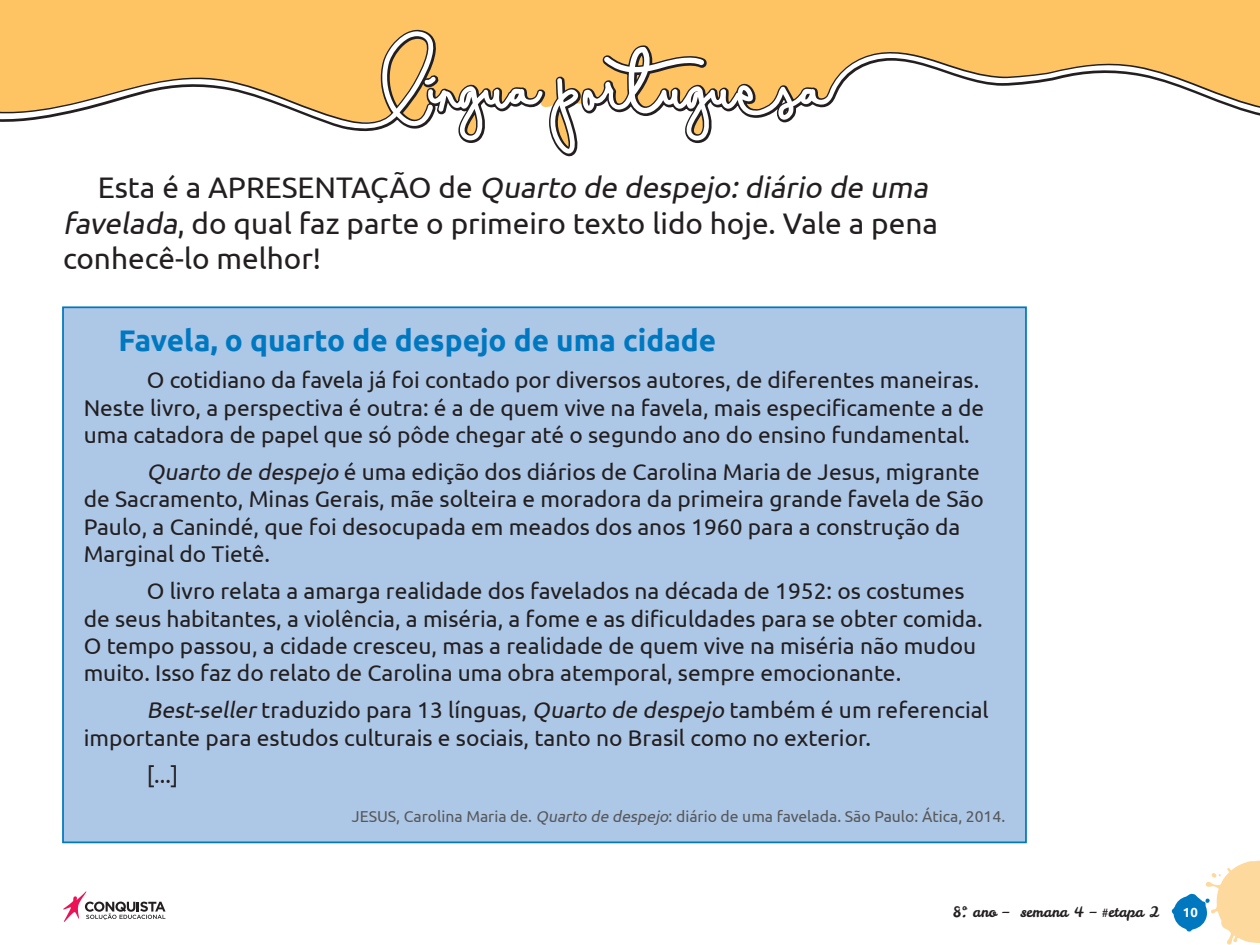
<style>
.page{position:relative;width:1260px;height:945px;background:#fff}
.page>*{position:absolute;margin:0;border:0;box-sizing:border-box;transform-origin:0 0}
._01_Texto_Geral{font:29.75px/35.7px "Ubuntu";color:#231f20}
._01_Texto_Geral-2{font:700 29.75px "Ubuntu";color:#0078c0}
._01_Texto_Geral-3{font:22.75px/27.3px "Ubuntu";color:#231f20}
._07_Referência_Fonte{font:15.75px "Ubuntu";color:#57585a}
.t1{font:14.35px "Leckerli One";color:#231f20}
.t2{font:700 13.12px "Ubuntu";color:#fff}
.s1{font-style:italic}
</style>
<div class="page">
<svg style="left:1172px;top:861px;width:88px;height:84px"></svg>
<svg style="left:63px;top:891px;width:103px;height:31px"></svg>
<svg style="left:0;top:0;width:1260px;height:157px;background:#fdc970"></svg>
<svg style="left:0;top:31px;width:1260px;height:123px"></svg>
<div style="left:63px;top:307px;width:963px;height:535px;background:#adc7e7"></div>
<p class="_01_Texto_Geral" style="left:63px;top:169px;width:876px;text-indent:35px">E s t a é a A P R E S E N TAÇ ÃO d e <span class="s1">Quarto de despejo:diário de uma favelada</span>, do qual faz parte o primeiro texto lido hoje. Vale a pena conhecê-lo melhor!</p>
<p class="_01_Texto_Geral-2" style="left:118px;top:322px;width:599px">Favela, o quarto de despejo de uma cidade</p>
<p class="_01_Texto_Geral-3" style="left:84px;top:366px;width:902px;text-indent:63px">O cotidiano da favela já foi contado por diversos autores, de diferentes maneiras.<br>Neste livro, a perspectiva é outra: é a de quem vive na favela, mais especificamente a de uma catadora de papel que só pôde chegar até o segundo ano do ensino fundamental.</p>
<p class="_01_Texto_Geral-3" style="left:84px;top:458px;width:902px;text-indent:63px"><span class="s1">Quarto de despejo</span> é uma edição dos diários de Carolina Maria de Jesus, migrante de Sacramento, Minas Gerais, mãe solteira e moradora da primeira grande favela de São Paulo, a Canindé, que foi desocupada em meados dos anos 1960 para a construção da Marginal do Tietê.</p>
<p class="_01_Texto_Geral-3" style="left:84px;top:577px;width:901px;text-indent:63px">O livro relata a amarga realidade dos favelados na década de 1952: os costumes de seus habitantes, a violência, a miséria, a fome e as dificuldades para se obter comida.<br>O tempo passou, a cidade cresceu, mas a realidade de quem vive na miséria não mudou muito. Isso faz do relato de Carolina uma obra atemporal, sempre emocionante.</p>
<p class="_01_Texto_Geral-3" style="left:84px;top:696px;width:907px;text-indent:63px"><span class="s1">Best-seller</span> traduzido para 13 línguas, <span class="s1">Quarto de despejo</span> também é um referencial importante para estudos culturais e sociais, tanto no Brasil como no exterior.</p>
<p class="_01_Texto_Geral-3" style="left:147px;top:760px;width:33px">[...]</p>
<p class="_07_Referência_Fonte" style="left:352px;top:807px;width:655px">JESUS, Carolina Maria de. <span class="s1">Quarto de despejo</span>: diário de uma favelada. São Paulo: Ática, 2014.</p>
<p class="t1" style="left:953px;top:903px;width:208px">8º. ano – semana 4 – #etapa 2</p>
<p class="t2" style="left:1183px;top:905px;width:16px">10</p>
</div>
